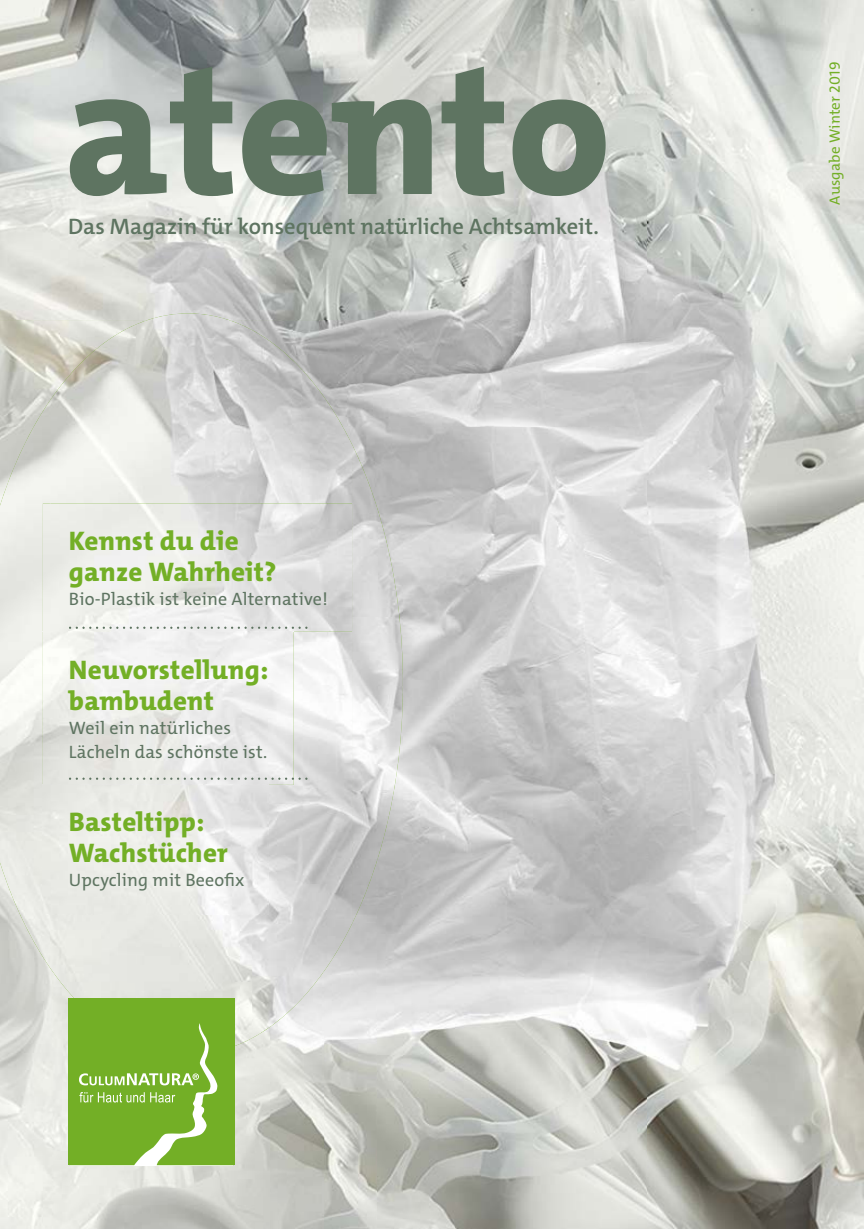
<style>
.page{position:relative;width:864px;height:1229px;background:#fff}
.page>*{position:absolute;margin:0;border:0;box-sizing:border-box;transform-origin:0 0}
.t1{font:800 186px "The Mix C4 s";letter-spacing:-.015em;color:#5e7461}
.t2{font:800 27px/31.5px "The Mix C4 s";letter-spacing:.01em;color:#73af26}
.t3{font:600 22.5px "The Mix C4 s";color:#5e7461}
.t4{font:18px/24px "The Mix C4 s";letter-spacing:.01em;color:#5e7461}
.t5{font:15px "The Mix C4 s";letter-spacing:.01em;color:#73af26}
</style>
<div class="page">
<img style="left:0;top:0;width:647px;height:320px">
<img style="left:647px;top:0;width:216px;height:1229px">
<img style="left:0;top:320px;width:50px;height:80px">
<img style="left:302px;top:320px;width:346px;height:53px">
<img style="left:353px;top:373px;width:295px;height:54px">
<img style="left:353px;top:427px;width:295px;height:107px">
<img style="left:378px;top:534px;width:270px;height:695px">
<img style="left:0;top:968px;width:53px;height:261px">
<img style="left:324px;top:923px;width:54px;height:306px">
<img style="left:53px;top:1055px;width:54px;height:174px">
<img style="left:270px;top:999px;width:54px;height:230px">
<img style="left:107px;top:1038px;width:163px;height:191px">
<img style="left:50px;top:313px;width:252px;height:190px">
<img style="left:0;top:400px;width:50px;height:568px">
<img style="left:302px;top:369px;width:51px;height:630px">
<img style="left:352px;top:445px;width:51px;height:478px">
<img style="left:252px;top:632px;width:50px;height:406px">
<img style="left:50px;top:914px;width:202px;height:141px">
<svg style="left:69px;top:998px;width:164px;height:167px;background:#7eb537"></svg>
<img style="left:43px;top:503px;width:309px;height:129px">
<svg style="left:69px;top:627px;width:238px;height:2px"></svg>
<img style="left:43px;top:631px;width:250px;height:154px">
<svg style="left:69px;top:777px;width:238px;height:3px"></svg>
<img style="left:43px;top:784px;width:225px;height:130px">
<h1 class="t1" style="left:64px;top:12px;width:548px">atento</h1>
<p class="t3" style="left:68px;top:211px;width:532px">Das Magazin für konsequent natürliche Achtsamkeit.</p>
<h2 class="t2" style="left:69px;top:525px;width:209px">Kennst du die ganze Wahrheit?</h2>
<p class="t4" style="left:69px;top:587px;width:260px">Bio-Plastik ist keine Alternative!</p>
<h2 class="t2" style="left:69px;top:654px;width:201px">Neuvorstellung: bambudent</h2>
<p class="t4" style="left:69px;top:716px;width:200px">Weil ein natürliches<br>Lächeln das schönste ist.</p>
<h2 class="t2" style="left:69px;top:806px;width:160px">Basteltipp:<br>Wachstücher</h2>
<p class="t4" style="left:69px;top:868px;width:177px">Upcycling mit Beeofix</p>
<p class="t5" style="left:824px;top:205px;width:144px;rotate:-90deg">Ausgabe Winter 2019</p>
</div>
